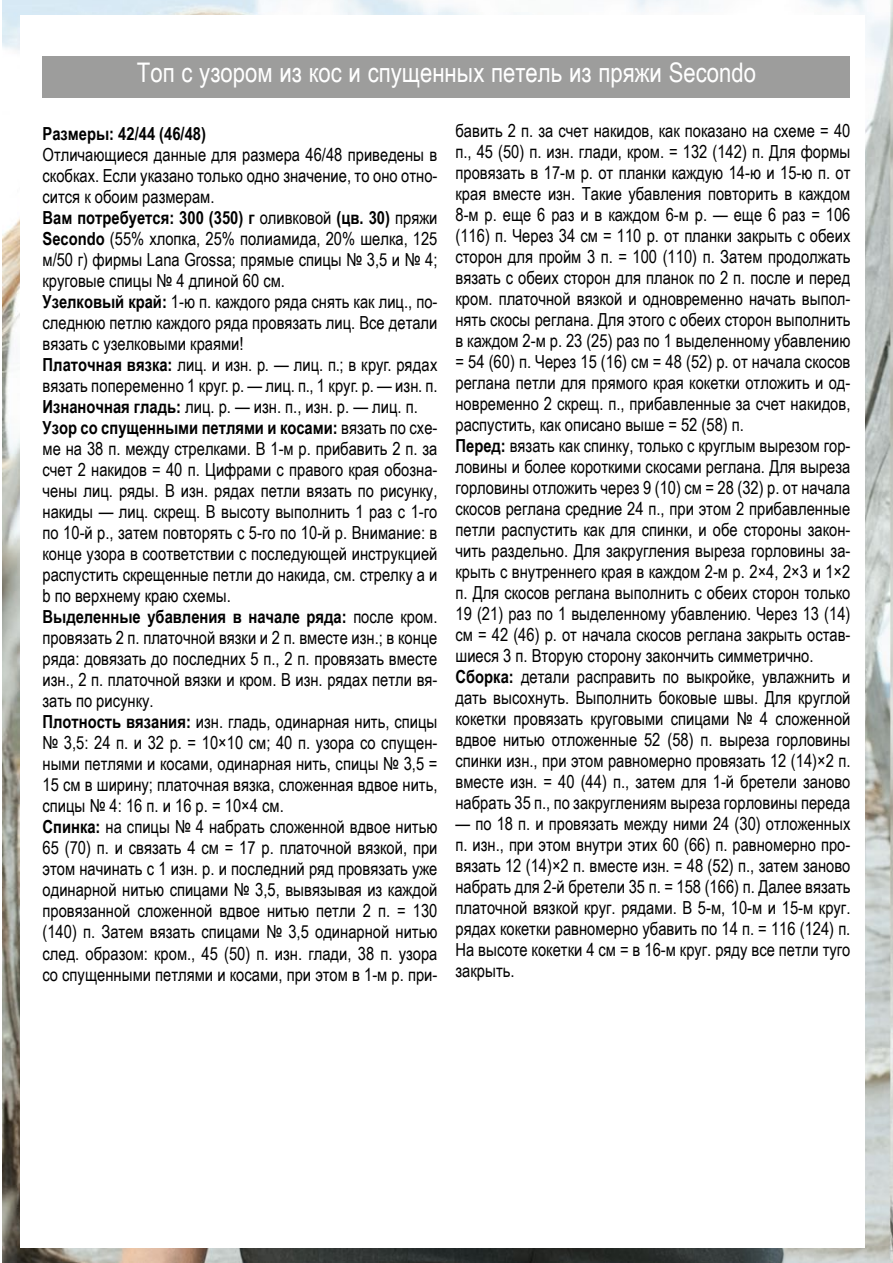
<style>
.page{position:relative;width:893px;height:1263px;background:#fff}
.page>*{position:absolute;margin:0;border:0;box-sizing:border-box;transform-origin:0 0}
.t1{font:27px "Arial Narrow";color:#fff}
.t2{font:18px/21px "Arial Narrow";color:#000}
.t3{font:700 18px "Arial Narrow";color:#000}
.s1{font-weight:700}
</style>
<div class="page">
<img style="left:2px;top:0;width:891px;height:1263px">
<div style="left:20px;top:15px;width:845px;height:1232px;background:#fff"></div>
<div style="left:43px;top:56px;width:807px;height:42px;background:#9d9d9c"></div>
<h1 class="t1" style="left:137px;top:53px;width:621px">Топ с узором из кос и спущенных петель из пряжи Secondo</h1>
<p class="t3" style="left:43px;top:120px;width:165px">Размеры: 42/44 (46/48)</p>
<p class="t2" style="left:43px;top:144px;width:396px">Отличающиеся данные для размера 46/48 приведены в скобках. Если указано только одно значение, то оно отно&shy;сится к обоим размерам.<br><span class="s1">Вам потребуется: 300 (350) г</span> оливковой <span class="s1">(цв. 30)</span> пряжи <span class="s1">Secondo</span> (55% хлопка, 25% полиамида, 20% шелка, 125 м/50 г) фирмы Lana Grossa; прямые спицы № 3,5 и № 4; круговые спицы № 4 длиной 60 см.<br><span class="s1">Узелковый край:</span> 1-ю п. каждого ряда снять как лиц., по&shy;следнюю петлю каждого ряда провязать лиц. Все детали вязать с узелковыми краями!<br><span class="s1">Платочная вязка:</span> лиц. и изн. р. — лиц. п.; в круг. рядах вязать попеременно 1 круг. р. — лиц. п., 1 круг. р. — изн. п.<br><span class="s1">Изнаночная гладь:</span> лиц. р. — изн. п., изн. р. — лиц. п.<br><span class="s1">Узор со спущенными петлями и косами:</span> вязать по схе&shy;ме на 38 п. между стрелками. В 1-м р. прибавить 2 п. за счет 2 накидов = 40 п. Цифрами с правого края обозна&shy;чены лиц. ряды. В изн. рядах петли вязать по рисунку, накиды — лиц. скрещ. В высоту выполнить 1 раз с 1-го по 10-й р., затем повторять с 5-го по 10-й р. Внимание: в конце узора в соответствии с последующей инструкцией распустить скрещенные петли до накида, см. стрелку а и b по верхнему краю схемы.<br><span class="s1">Выделенные убавления в начале ряда:</span> после кром. провязать 2 п. платочной вязки и 2 п. вместе изн.; в конце ряда: довязать до последних 5 п., 2 п. провязать вместе изн., 2 п. платочной вязки и кром. В изн. рядах петли вя&shy;зать по рисунку.<br><span class="s1">Плотность вязания:</span> изн. гладь, одинарная нить, спицы № 3,5: 24 п. и 32 р. = 10×10 см; 40 п. узора со спущен&shy;ными петлями и косами, одинарная нить, спицы № 3,5 = 15 см в ширину; платочная вязка, сложенная вдвое нить, спицы № 4: 16 п. и 16 р. = 10×4 см.<br><span class="s1">Спинка:</span> на спицы № 4 набрать сложенной вдвое нитью 65 (70) п. и связать 4 см = 17 р. платочной вязкой, при этом начинать с 1 изн. р. и последний ряд провязать уже одинарной нитью спицами № 3,5, вывязывая из каждой провязанной сложенной вдвое нитью петли 2 п. = 130 (140) п. Затем вязать спицами № 3,5 одинарной нитью след. образом: кром., 45 (50) п. изн. глади, 38 п. узора со спущенными петлями и косами, при этом в 1-м р. при-</p>
<p class="t2" style="left:455px;top:119px;width:396px">бавить 2 п. за счет накидов, как показано на схеме = 40 п., 45 (50) п. изн. глади, кром. = 132 (142) п. Для формы провязать в 17-м р. от планки каждую 14-ю и 15-ю п. от края вместе изн. Такие убавления повторить в каждом 8-м р. еще 6 раз и в каждом 6-м р. — еще 6 раз = 106 (116) п. Через 34 см = 110 р. от планки закрыть с обеих сторон для пройм 3 п. = 100 (110) п. Затем продолжать вязать с обеих сторон для планок по 2 п. после и перед кром. платочной вязкой и одновременно начать выпол&shy;нять скосы реглана. Для этого с обеих сторон выполнить в каждом 2-м р. 23 (25) раз по 1 выделенному убавлению = 54 (60) п. Через 15 (16) см = 48 (52) р. от начала скосов реглана петли для прямого края кокетки отложить и од&shy;новременно 2 скрещ. п., прибавленные за счет накидов, распустить, как описано выше = 52 (58) п.<br><span class="s1">Перед:</span> вязать как спинку, только с круглым вырезом гор&shy;ловины и более короткими скосами реглана. Для выреза горловины отложить через 9 (10) см = 28 (32) р. от начала скосов реглана средние 24 п., при этом 2 прибавленные петли распустить как для спинки, и обе стороны закон&shy;чить раздельно. Для закругления выреза горловины за&shy;крыть с внутреннего края в каждом 2-м р. 2×4, 2×3 и 1×2 п. Для скосов реглана выполнить с обеих сторон только 19 (21) раз по 1 выделенному убавлению. Через 13 (14) см = 42 (46) р. от начала скосов реглана закрыть остав&shy;шиеся 3 п. Вторую сторону закончить симметрично.<br><span class="s1">Сборка:</span> детали расправить по выкройке, увлажнить и дать высохнуть. Выполнить боковые швы. Для круглой кокетки провязать круговыми спицами № 4 сложенной вдвое нитью отложенные 52 (58) п. выреза горловины спинки изн., при этом равномерно провязать 12 (14)×2 п. вместе изн. = 40 (44) п., затем для 1-й бретели заново набрать 35 п., по закруглениям выреза горловины переда</p>
<p class="t2" style="left:455px;top:812px;width:396px;text-align:justify">— по 18 п. и провязать между ними 24 (30) отложенных п. изн., при этом внутри этих 60 (66) п. равномерно про&shy;вязать 12 (14)×2 п. вместе изн. = 48 (52) п., затем заново набрать для 2-й бретели 35 п. = 158 (166) п. Далее вязать платочной вязкой круг. рядами. В 5-м, 10-м и 15-м круг. рядах кокетки равномерно убавить по 14 п. = 116 (124) п.<br>На высоте кокетки 4 см = в 16-м круг. ряду все петли туго закрыть.</p>
</div>
